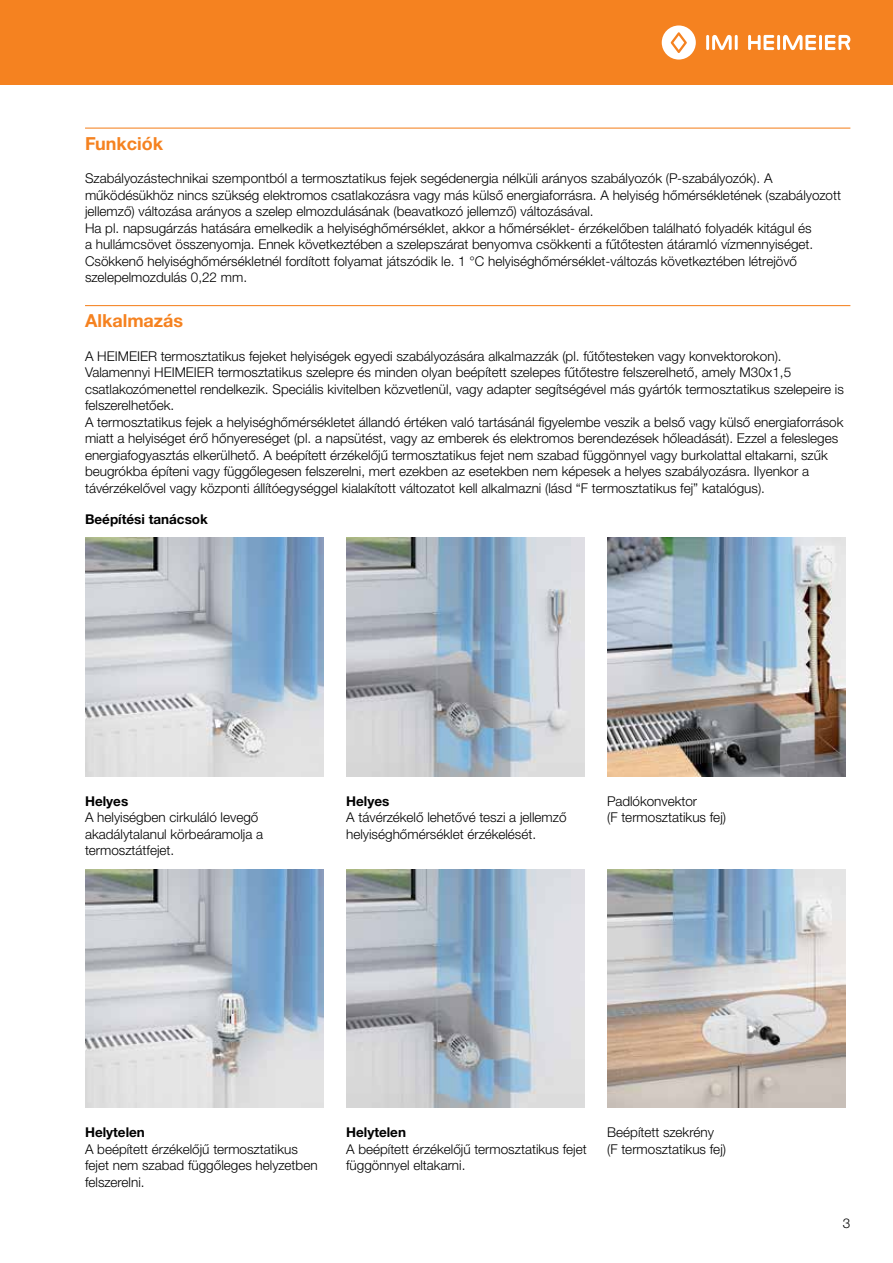
<style>
.page{position:relative;width:893px;height:1263px;background:#fff}
.page>*{position:absolute;margin:0;border:0;box-sizing:border-box;transform-origin:0 0}
.t1{font:700 18px "Helvetica Neue LTW1 G";color:#f58220}
.t2{font:300 13.5px/16.5px "Helvetica Neue LTW1 G";color:#000}
.t3{font:700 13.5px "Helvetica Neue LTW1 G";color:#000}
</style>
<div class="page">
<div style="left:0;top:0;width:893px;height:85px;background:#f58220"></div>
<hr style="left:706px;top:35px;width:3px;height:15px;background:#fff">
<hr style="left:735px;top:35px;width:3px;height:15px;background:#fff">
<svg style="left:712px;top:35px;width:20px;height:15px"></svg>
<svg style="left:662px;top:25px;width:34px;height:35px"></svg>
<hr style="left:777px;top:35px;width:3px;height:15px;background:#fff">
<svg style="left:748px;top:35px;width:26px;height:15px"></svg>
<hr style="left:819px;top:35px;width:3px;height:15px;background:#fff">
<svg style="left:783px;top:35px;width:33px;height:15px"></svg>
<svg style="left:825px;top:35px;width:25px;height:15px"></svg>
<hr style="left:85px;top:128px;width:765px;height:1px;background:#f58220">
<hr style="left:85px;top:305px;width:765px;height:1px;background:#f58220">
<img style="left:85px;top:538px;width:238px;height:238px">
<img style="left:85px;top:869px;width:238px;height:238px">
<img style="left:346px;top:538px;width:238px;height:238px">
<img style="left:346px;top:869px;width:238px;height:238px">
<img style="left:607px;top:538px;width:238px;height:238px">
<img style="left:607px;top:869px;width:238px;height:238px">
<h1 class="t1" style="left:85px;top:132px;width:79px">Funkciók</h1>
<p class="t2" style="left:85px;top:170px;width:757px">Szabályozástechnikai szempontból a termosztatikus fejek segédenergia nélküli arányos szabályozók (P-szabályozók). A működésükhöz nincs szükség elektromos csatlakozásra vagy más külső energiaforrásra. A helyiség hőmérsékletének (szabályozott jellemző) változása arányos a szelep elmozdulásának (beavatkozó jellemző) változásával.<br>Ha pl. napsugárzás hatására emelkedik a helyiséghőmérséklet, akkor a hőmérséklet- érzékelőben található folyadék kitágul és<br>a hullámcsövet összenyomja. Ennek következtében a szelepszárat benyomva csökkenti a fűtőtesten átáramló vízmennyiséget.<br>Csökkenő helyiséghőmérsékletnél fordított folyamat játszódik le. 1 °C helyiséghőmérséklet-változás következtében létrejövő szelepelmozdulás 0,22 mm.</p>
<h1 class="t1" style="left:85px;top:310px;width:100px">Alkalmazás</h1>
<p class="t2" style="left:85px;top:348px;width:760px">A HEIMEIER termosztatikus fejeket helyiségek egyedi szabályozására alkalmazzák (pl. fűtőtesteken vagy konvektorokon).<br>Valamennyi HEIMEIER termosztatikus szelepre és minden olyan beépített szelepes fűtőtestre felszerelhető, amely M30x1,5 csatlakozómenettel rendelkezik. Speciális kivitelben közvetlenül, vagy adapter segítségével más gyártók termosztatikus szelepeire is felszerelhetőek.<br>A termosztatikus fejek a helyiséghőmérsékletet állandó értéken való tartásánál figyelembe veszik a belső vagy külső energiaforrások miatt a helyiséget érő hőnyereséget (pl. a napsütést, vagy az emberek és elektromos berendezések hőleadását). Ezzel a felesleges energiafogyasztás elkerülhető. A beépített érzékelőjű termosztatikus fejet nem szabad függönnyel vagy burkolattal eltakarni, szűk beugrókba építeni vagy függőlegesen felszerelni, mert ezekben az esetekben nem képesek a helyes szabályozásra. Ilyenkor a távérzékelővel vagy központi állítóegységgel kialakított változatot kell alkalmazni (lásd “F termosztatikus fej” katalógus).</p>
<p class="t3" style="left:85px;top:510px;width:124px">Beépítési tanácsok</p>
<p class="t3" style="left:85px;top:792px;width:45px">Helyes</p>
<p class="t2" style="left:85px;top:809px;width:180px">A helyiségben cirkuláló levegő akadálytalanul körbeáramolja a termosztátfejet.</p>
<p class="t3" style="left:346px;top:792px;width:45px">Helyes</p>
<p class="t2" style="left:346px;top:809px;width:222px">A távérzékelő lehetővé teszi a jellemző helyiséghőmérséklet érzékelését.</p>
<p class="t2" style="left:607px;top:793px;width:120px">Padlókonvektor<br>(F termosztatikus fej)</p>
<p class="t3" style="left:85px;top:1124px;width:61px">Helytelen</p>
<p class="t2" style="left:85px;top:1141px;width:234px">A beépített érzékelőjű termosztatikus fejet nem szabad függőleges helyzetben felszerelni.</p>
<p class="t3" style="left:346px;top:1124px;width:61px">Helytelen</p>
<p class="t2" style="left:346px;top:1141px;width:242px">A beépített érzékelőjű termosztatikus fejet függönnyel eltakarni.</p>
<p class="t2" style="left:607px;top:1124px;width:120px">Beépített szekrény (F termosztatikus fej)</p>
<p class="t2" style="left:843px;top:1215px;width:9px">3</p>
</div>
